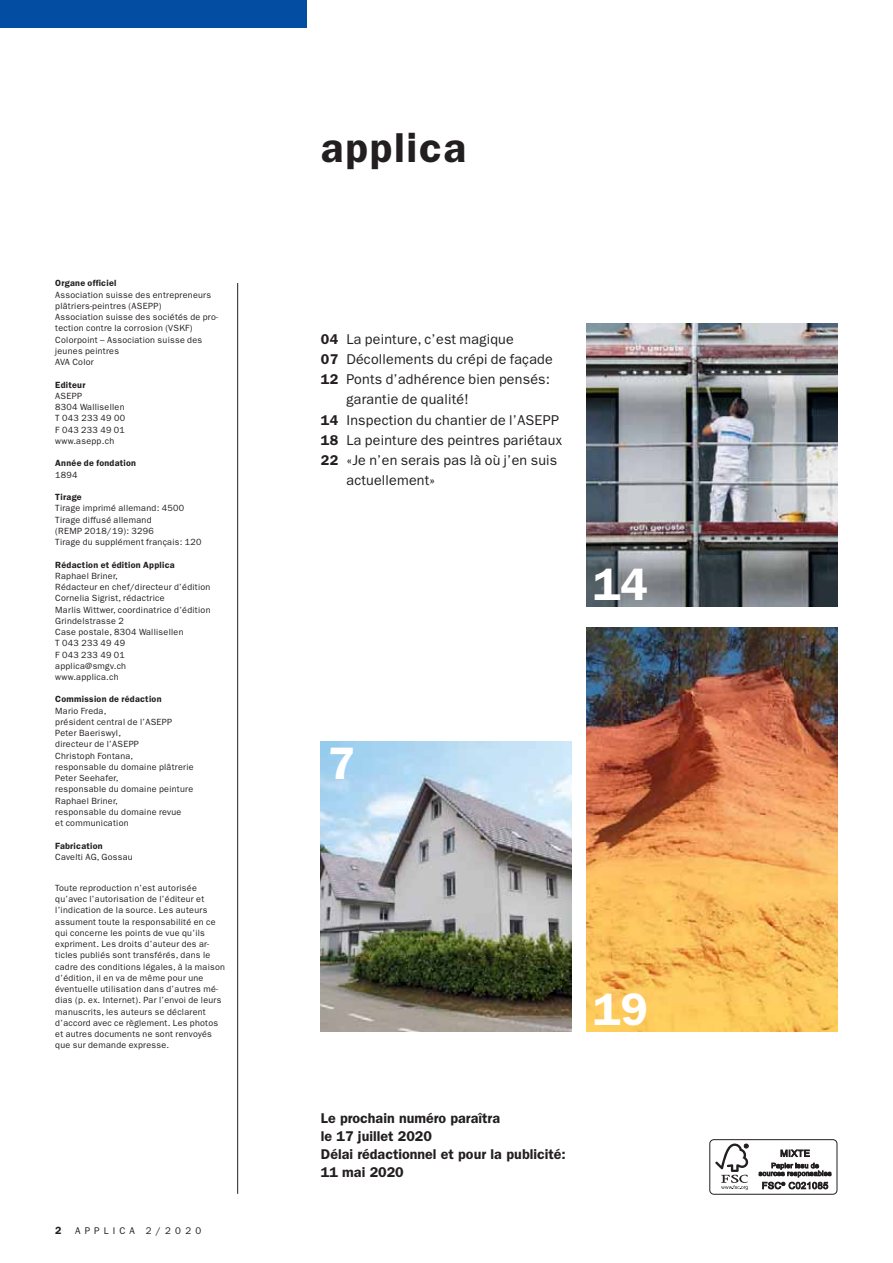
<style>
.page{position:relative;width:893px;height:1263px;background:#fff}
.page>*{position:absolute;margin:0;border:0;box-sizing:border-box;transform-origin:0 0}
.t1{font:600 45.75px "ITC Franklin Gothic Std";color:#fff}
.t2{font:600 42px "ITC Franklin Gothic Std";letter-spacing:.04em;color:#231f20}
.t3{font:14.25px "ITC Franklin Gothic Std";letter-spacing:.015em;color:#231f20}
.t4{font:600 14.25px/18px "ITC Franklin Gothic Std";color:#231f20}
.t5{font:600 10.5px "ITC Franklin Gothic Std";color:#231f20}
.t6{font:9.75px "ITC Franklin Gothic Std";letter-spacing:.42em;color:#231f20}
.t7{font:9px/11.2px "ITC Franklin Gothic Std";letter-spacing:.03em;color:#231f20}
.t8{font:600 9px "ITC Franklin Gothic Std";letter-spacing:.03em;color:#231f20}
.s1{font-weight:600}
</style>
<div class="page">
<div style="left:0;top:0;width:306px;height:28px;background:#034ea2"></div>
<img style="left:587px;top:627px;width:250px;height:405px">
<img style="left:321px;top:741px;width:251px;height:291px">
<img style="left:587px;top:323px;width:250px;height:284px">
<div style="left:709px;top:1139px;width:128px;height:56px;border:1px solid #231f20;border-radius:4px"></div>
<svg style="left:715px;top:1144px;width:33px;height:46px"></svg>
<svg style="left:759px;top:1149px;width:72px;height:40px"></svg>
<hr style="left:237px;top:283px;width:1px;height:911px;background:#231f20">
<p class="t8" style="left:55px;top:280px;width:63px">Organe officiel</p>
<p class="t7" style="left:55px;top:290px;width:164px">Association suisse des entrepreneurs plâtriers-peintres (ASEPP)<br>Association suisse des sociétés de pro&shy;tection contre la corrosion (VSKF)<br>Colorpoint – Association suisse des jeunes peintres<br>AVA Color</p>
<p class="t8" style="left:55px;top:381px;width:32px">Editeur</p>
<p class="t7" style="left:55px;top:391px;width:71px">ASEPP<br>8304 Wallisellen<br>T 043 233 49 00<br>F 043 233 49 01 www.asepp.ch</p>
<p class="t8" style="left:55px;top:460px;width:82px">Année de fondation</p>
<p class="t7" style="left:55px;top:470px;width:24px">1894</p>
<p class="t8" style="left:55px;top:494px;width:28px">Tirage</p>
<p class="t7" style="left:55px;top:503px;width:148px">Tirage imprimé allemand: 4500<br>Tirage diffusé allemand<br>(REMP 2018/19): 3296<br>Tirage du supplément français: 120</p>
<p class="t8" style="left:55px;top:561px;width:121px">Rédaction et édition Applica</p>
<p class="t7" style="left:55px;top:571px;width:157px">Raphael Briner,<br>Rédacteur en chef/directeur d’édition<br>Cornelia Sigrist, rédactrice<br>Marlis Wittwer, coordinatrice d’édition<br>Grindelstrasse 2<br>Case postale, 8304 Wallisellen<br>T 043 233 49 49<br>F 043 233 49 01<br>applica@smgv.ch<br>www.applica.ch</p>
<p class="t8" style="left:55px;top:696px;width:108px">Commission de rédaction</p>
<p class="t7" style="left:55px;top:706px;width:140px">Mario Freda,<br>président central de l’ASEPP<br>Peter Baeriswyl,<br>directeur de l’ASEPP<br>Christoph Fontana,<br>responsable du domaine plâtrerie<br>Peter Seehafer,<br>responsable du domaine peinture<br>Raphael Briner,<br>responsable du domaine revue<br>et communication</p>
<p class="t8" style="left:55px;top:842px;width:49px">Fabrication</p>
<p class="t7" style="left:55px;top:852px;width:79px">Cavelti AG, Gossau</p>
<p class="t7" style="left:55px;top:883px;width:171px">Toute reproduction n’est autorisée qu’avec l’autorisation de l’éditeur et l’indication de la source. Les auteurs assument toute la responsabilité en ce qui concerne les points de vue qu’ils expriment. Les droits d’auteur des ar&shy;ticles publiés sont transférés, dans le cadre des conditions légales, à la maison d’édition, il en va de même pour une éventuelle utilisation dans d’autres mé&shy;dias (p. ex. Internet). Par l’envoi de leurs manuscrits, les auteurs se déclarent d’accord avec ce règlement. Les photos et autres documents ne sont renvoyés que sur demande expresse.</p>
<p class="t5" style="left:55px;top:1227px;width:8px">2</p>
<p class="t6" style="left:75px;top:1227px;width:128px">APPLICA 2/2020</p>
<h2 class="t2" style="left:321px;top:131px;width:147px">applica</h2>
<h3 class="t3" style="left:321px;top:334px;width:194px"><span class="s1">04</span> La peinture, c’est magique</h3>
<h3 class="t3" style="left:321px;top:354px;width:233px"><span class="s1">07</span> Décollements du crépi de façade</h3>
<h3 class="t3" style="left:321px;top:374px;width:231px"><span class="s1">12</span> Ponts d’adhérence bien pensés:</h3>
<h3 class="t3" style="left:346px;top:394px;width:124px">garantie de qualité!</h3>
<h3 class="t3" style="left:321px;top:414px;width:240px"><span class="s1">14</span> Inspection du chantier de l’ASEPP</h3>
<h3 class="t3" style="left:321px;top:435px;width:243px"><span class="s1">18</span> La peinture des peintres pariétaux</h3>
<h3 class="t3" style="left:321px;top:455px;width:238px"><span class="s1">22</span> «Je n’en serais pas là où j’en suis</h3>
<h3 class="t3" style="left:346px;top:475px;width:90px">actuellement»</h3>
<h1 class="t1" style="left:593px;top:568px;width:56px">14</h1>
<h1 class="t1" style="left:327px;top:746px;width:29px">7</h1>
<h1 class="t1" style="left:593px;top:992px;width:56px">19</h1>
<h3 class="t4" style="left:321px;top:1110px;width:246px">Le prochain numéro paraîtra<br>le 17 juillet 2020<br>Délai rédactionnel et pour la publicit é:<br>11 mai 2020</h3>
</div>
